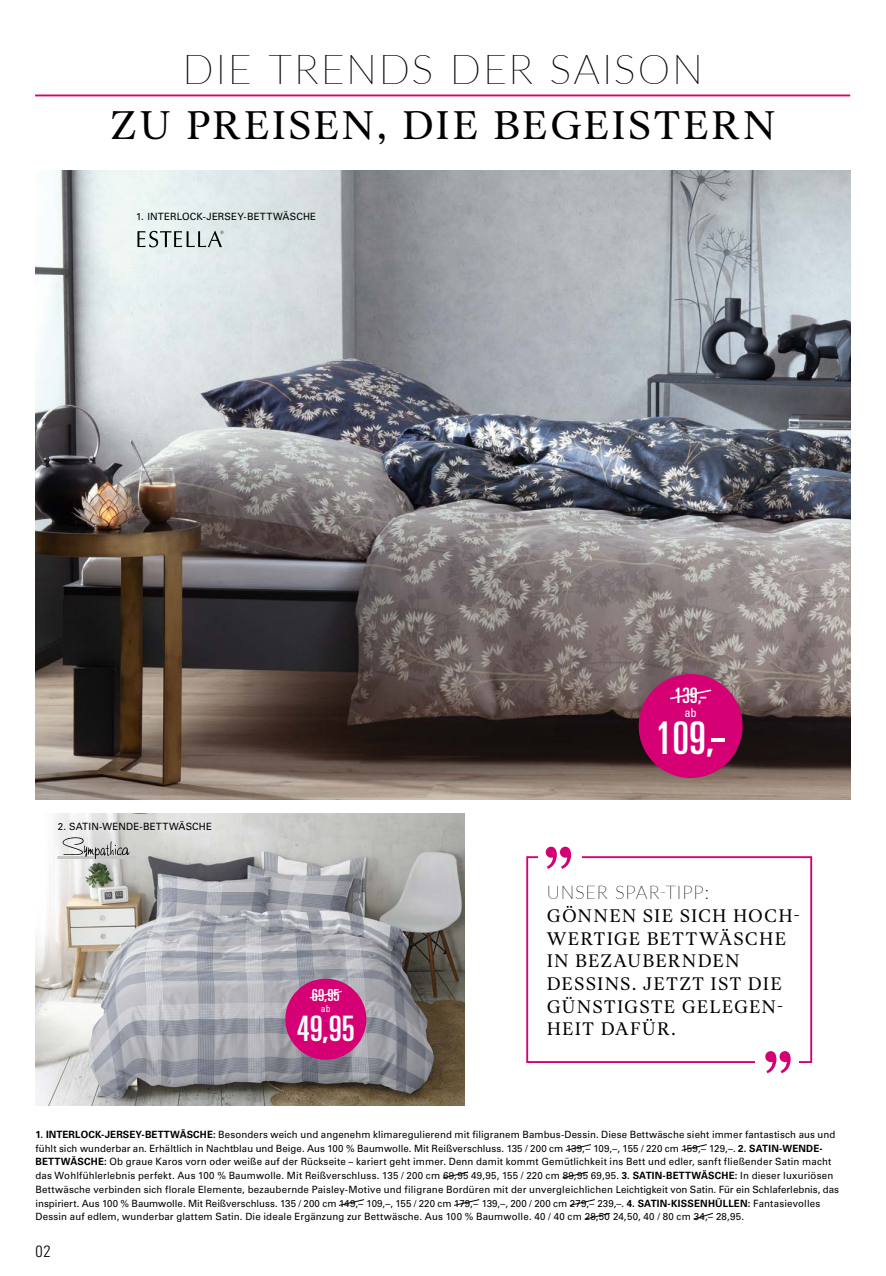
<style>
.page{position:relative;width:886px;height:1276px;background:#fff}
.page>*{position:absolute;margin:0;border:0;box-sizing:border-box;transform-origin:0 0}
.t1{font:ultra-condensed 45px "Univers LT Std";color:#fff}
.t2{font:41.25px "Aria Text G2";letter-spacing:.05em;color:#000}
.t3{font:100 41.25px "Lato";letter-spacing:.045em;color:#000}
.t4{font:ultra-condensed 35.12px "Univers LT Std";color:#fff}
.t5{font:ultra-condensed 21.25px "Univers LT Std";color:#fff}
.t6{font:18.75px/22.6px "Aria Text G2";letter-spacing:.055em;color:#000}
.t7{font:100 18.75px "Lato";letter-spacing:.045em;color:#000}
.t8{font:ultra-condensed 16.62px "Univers LT Std";color:#fff}
.t9{font:300 condensed 16.25px "Univers LT Std";color:#000}
.t10{font:condensed 12.5px "Univers LT Std";color:#fff}
.t11{font:10px/13.8px "Univers LT Std";letter-spacing:.015em;color:#000}
.t12{font:condensed 9.75px "Univers LT Std";color:#fff}
.s1{font-weight:700}
</style>
<div class="page">
<img style="left:35px;top:170px;width:815px;height:629px">
<img style="left:35px;top:813px;width:429px;height:293px">
<div style="left:526px;top:856px;width:286px;height:207px;border:2px solid #d40074"></div>
<div style="left:538px;top:846px;width:44px;height:22px;background:#fff"></div>
<svg style="left:546px;top:846px;width:25px;height:23px"></svg>
<div style="left:755px;top:1051px;width:44px;height:22px;background:#fff"></div>
<svg style="left:765px;top:1051px;width:26px;height:22px"></svg>
<svg style="left:565px;top:1144px;width:26px;height:7px"></svg>
<svg style="left:681px;top:1144px;width:26px;height:7px"></svg>
<svg style="left:442px;top:1171px;width:27px;height:7px"></svg>
<svg style="left:562px;top:1171px;width:26px;height:7px"></svg>
<svg style="left:339px;top:1199px;width:26px;height:7px"></svg>
<svg style="left:454px;top:1199px;width:26px;height:7px"></svg>
<svg style="left:569px;top:1199px;width:26px;height:7px"></svg>
<svg style="left:584px;top:1213px;width:26px;height:7px"></svg>
<svg style="left:693px;top:1212px;width:20px;height:8px"></svg>
<div style="left:639px;top:674px;width:103px;height:104px;background:#d40074;border-radius:50%"></div>
<svg style="left:670px;top:689px;width:42px;height:11px"></svg>
<div style="left:285px;top:978px;width:81px;height:81px;background:#d40074;border-radius:50%"></div>
<svg style="left:309px;top:990px;width:33px;height:9px"></svg>
<img style="left:135px;top:228px;width:91px;height:21px">
<hr style="left:58px;top:856px;width:77px;height:2px;background:#c5c6c6">
<svg style="left:62px;top:837px;width:68px;height:22px"></svg>
<hr style="left:35px;top:94px;width:815px;height:2px;background:#d40074">
<h2 class="t3" style="left:183px;top:41px;width:522px">DIE TRENDS DER SAISON</h2>
<h2 class="t2" style="left:110px;top:101px;width:667px">ZU PREISEN, DIE BEGEISTERN</h2>
<p class="t11" style="left:136px;top:209px;width:182px">1. INTERLOCK-JERSEY-BETTWÄSCHE</p>
<p class="t11" style="left:58px;top:819px;width:156px">2. SATIN-WENDE-BETTWÄSCHE</p>
<h3 class="t8" style="left:312px;top:986px;width:29px">69,95</h3>
<p class="t12" style="left:321px;top:1002px;width:11px">ab</p>
<h3 class="t4" style="left:297px;top:1008px;width:60px">49,95</h3>
<h3 class="t5" style="left:674px;top:683px;width:35px">139,-</h3>
<p class="t10" style="left:684px;top:705px;width:14px">ab</p>
<h1 class="t1" style="left:655px;top:712px;width:72px">109,-</h1>
<h3 class="t7" style="left:547px;top:879px;width:164px">UNSER SPAR-TIPP:</h3>
<h3 class="t6" style="left:547px;top:905px;width:255px">GÖNNEN SIE SICH HOCH-<br>WERTIGE BETTWÄSCHE<br>IN BEZAUBERNDEN<br>DESSINS. JETZT IST DIE<br>GÜNSTIGSTE GELEGEN-<br>HEIT DAFÜR.</h3>
<p class="t11" style="left:35px;top:1127px;width:805px"><span class="s1">1. INTERLOCK-JERSEY-BETTWÄSCHE:</span> Besonders weich und angenehm klimaregulierend mit filigranem Bambus-Dessin. Diese Bettwäsche sieht immer fantastisch aus und fühlt sich wunderbar an. Erhältlich in Nachtblau und Beige. Aus 100 % Baumwolle. Mit Reißverschluss. 135 / 200 cm 139,– 109,–, 155 / 220 cm 159,– 129,–. <span class="s1">2. SATIN-WENDE-BETTWÄSCHE:</span> Ob graue Karos vorn oder weiße auf der Rückseite – kariert geht immer. Denn damit kommt Gemütlichkeit ins Bett und edler, sanft fließender Satin macht das Wohlfühlerlebnis perfekt. Aus 100 % Baumwolle. Mit Reißverschluss. 135 / 200 cm 69,95 49,95, 155 / 220 cm 89,95 69,95. <span class="s1">3. SATIN-BETTWÄSCHE:</span> In dieser luxuriösen Bettwäsche verbinden sich florale Elemente, bezaubernde Paisley-Motive und filigrane Bordüren mit der unvergleichlichen Leichtigkeit von Satin. Für ein Schlaferlebnis, das inspiriert. Aus 100 % Baumwolle. Mit Reißverschluss. 135 / 200 cm 149,– 109,–, 155 / 220 cm 179,– 139,–, 200 / 200 cm 279,– 239,–. <span class="s1">4. SATIN-KISSENHÜLLEN:</span> Fantasievolles Dessin auf edlem, wunderbar glattem Satin. Die ideale Ergänzung zur Bettwäsche. Aus 100 % Baumwolle. 40 / 40 cm 28,50 24,50, 40 / 80 cm 34,– 28,95.</p>
<h3 class="t9" style="left:35px;top:1241px;width:17px">02</h3>
</div>
